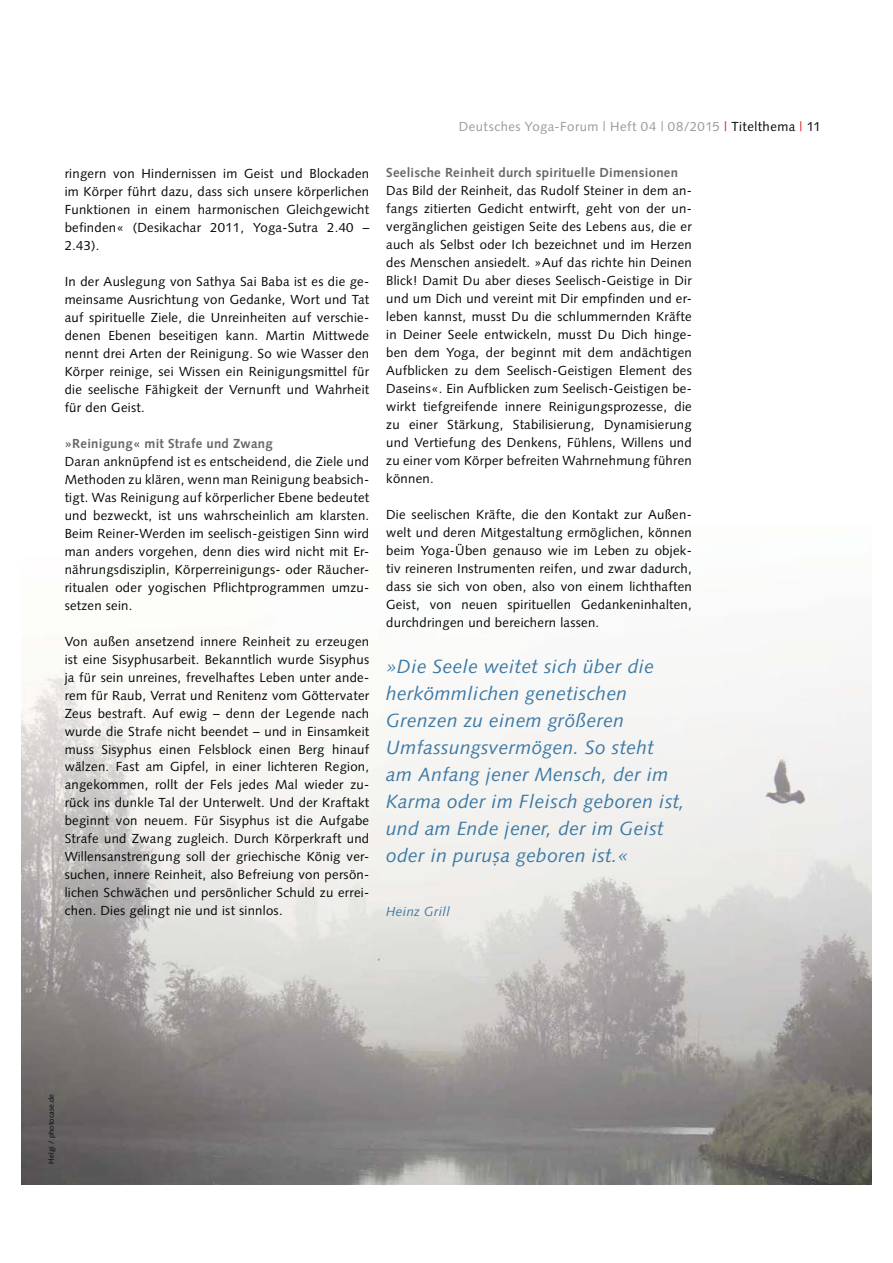
<style>
.page{position:relative;width:893px;height:1263px;background:#fff}
.page>*{position:absolute;margin:0;border:0;box-sizing:border-box;transform-origin:0 0}
.t1{font:italic 19.2px/27px "Syntax BDYOT";letter-spacing:.02em;color:#3b79a6}
.t2{font:13.2px/18px "Syntax BDYOT";letter-spacing:.02em;color:#030806;text-align:justify}
.t3{font:700 13.2px "Syntax BDYOT";letter-spacing:.02em;color:#686868}
.t4{font:13.2px "Syntax BDYOT";letter-spacing:.03em;color:#9a9a9a}
.t5{font:italic 13.2px "Syntax BDYOT";letter-spacing:.02em;color:#3b79a6}
.t6{font:7.5px "Syntax BDY";letter-spacing:.02em;color:#030806}
.s1{font-family:"Syntax BDY";color:#e31d2f}
.s2{color:#030806}
</style>
<div class="page">
<img style="left:21px;top:627px;width:850px;height:557px">
<p class="t2" style="left:65px;top:165px;width:306px">ringern von Hindernissen im Geist und Blockaden im Körper führt dazu, dass sich unsere körperlichen Funktionen in einem harmonischen Gleichgewicht befinden« (Desikachar 2011, Yoga-Sutra 2.40 – 2.43).</p>
<p class="t2" style="left:65px;top:273px;width:306px">In der Auslegung von Sathya Sai Baba ist es die ge&shy;meinsame Ausrichtung von Gedanke, Wort und Tat auf spirituelle Ziele, die Unreinheiten auf verschie&shy;denen Ebenen beseitigen kann. Martin Mittwede nennt drei Arten der Reinigung. So wie Wasser den Körper reinige, sei Wissen ein Reinigungsmittel für die seelische Fähigkeit der Vernunft und Wahrheit für den Geist.</p>
<p class="t3" style="left:65px;top:438px;width:210px">»Reinigung« mit Strafe und Zwang</p>
<p class="t2" style="left:65px;top:453px;width:306px">Daran anknüpfend ist es entscheidend, die Ziele und Methoden zu klären, wenn man Reinigung beabsich&shy;tigt. Was Reinigung auf körperlicher Ebene bedeutet und bezweckt, ist uns wahrscheinlich am klarsten.<br>Beim Reiner-Werden im seelisch-geistigen Sinn wird man anders vorgehen, denn dies wird nicht mit Er&shy;nährungsdisziplin, Körperreinigungs- oder Räucher&shy;ritualen oder yogischen Pflichtprogrammen umzu&shy;setzen sein.</p>
<p class="t2" style="left:65px;top:633px;width:306px">Von außen ansetzend innere Reinheit zu erzeugen ist eine Sisyphusarbeit. Bekanntlich wurde Sisyphus ja für sein unreines, frevelhaftes Leben unter ande&shy;rem für Raub, Verrat und Renitenz vom Göttervater Zeus bestraft. Auf ewig – denn der Legende nach wurde die Strafe nicht beendet – und in Einsamkeit muss Sisyphus einen Felsblock einen Berg hinauf wälzen. Fast am Gipfel, in einer lichteren Region, angekommen, rollt der Fels jedes Mal wieder zu&shy;rück ins dunkle Tal der Unterwelt. Und der Kraftakt beginnt von neuem. Für Sisyphus ist die Aufgabe Strafe und Zwang zugleich. Durch Körperkraft und Willensanstrengung soll der griechische König ver&shy;suchen, innere Reinheit, also Befreiung von persön&shy;lichen Schwächen und persönlicher Schuld zu errei&shy;chen. Dies gelingt nie und ist sinnlos.</p>
<p class="t4" style="left:459px;top:122px;width:363px">Deutsches Yoga-Forum | Heft 04 | 08/2015 <span class="s1">|</span> <span class="s2">Titelthema</span> <span class="s1">|</span> <span class="s2">11</span></p>
<p class="t3" style="left:386px;top:168px;width:293px">Seelische Reinheit durch spirituelle Dimensionen</p>
<p class="t2" style="left:386px;top:183px;width:307px">Das Bild der Reinheit, das Rudolf Steiner in dem an&shy;fangs zitierten Gedicht entwirft, geht von der un&shy;vergänglichen geistigen Seite des Lebens aus, die er auch als Selbst oder Ich bezeichnet und im Herzen des Menschen ansiedelt. »Auf das richte hin Deinen Blick! Damit Du aber dieses Seelisch-Geistige in Dir und um Dich und vereint mit Dir empfinden und er&shy;leben kannst, musst Du die schlummernden Kräfte in Deiner Seele entwickeln, musst Du Dich hinge&shy;ben dem Yoga, der beginnt mit dem andächtigen Aufblicken zu dem Seelisch-Geistigen Element des Daseins«. Ein Aufblicken zum Seelisch-Geistigen be&shy;wirkt tiefgreifende innere Reinigungsprozesse, die zu einer Stärkung, Stabilisierung, Dynamisierung und Vertiefung des Denkens, Fühlens, Willens und zu einer vom Körper befreiten Wahrnehmung führen können.</p>
<p class="t2" style="left:386px;top:507px;width:307px">Die seelischen Kräfte, die den Kontakt zur Außen&shy;welt und deren Mitgestaltung ermöglichen, können beim Yoga-Üben genauso wie im Leben zu objek&shy;tiv reineren Instrumenten reifen, und zwar dadurch, dass sie sich von oben, also von einem lichthaften Geist, von neuen spirituellen Gedankeninhalten, durchdringen und bereichern lassen.</p>
<p class="t1" style="left:386px;top:655px;width:300px">»Die Seele weitet sich über die herkömmlichen genetischen<br>Grenzen zu einem größeren<br>Umfassungsvermögen. So steht<br>am Anfang jener Mensch, der im<br>Karma oder im Fleisch geboren ist, und am Ende jener, der im Geist oder in puruṣa geboren ist.«</p>
<p class="t5" style="left:386px;top:906px;width:65px">Heinz Grill</p>
<p class="t6" style="left:48px;top:1164px;width:71px;rotate:-90deg">Helgi / photocase.de</p>
</div>
